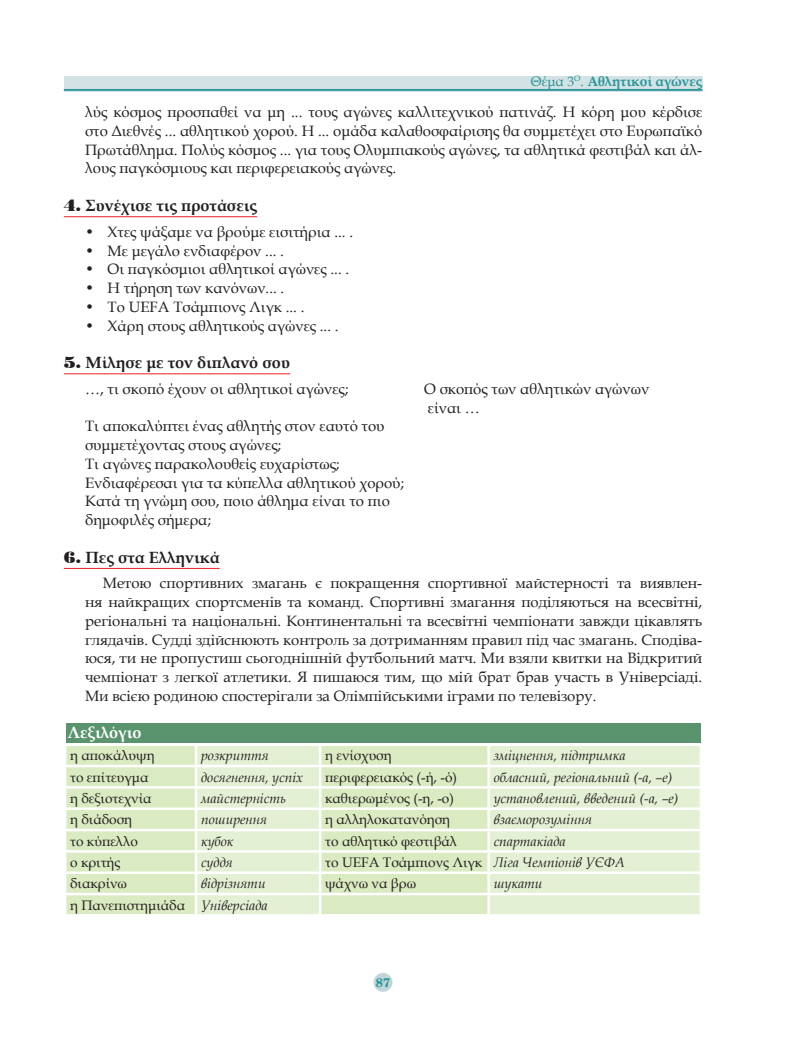
<style>
.page{position:relative;width:798px;height:1063px;background:#fff}
.page>*{position:absolute;margin:0;border:0;box-sizing:border-box;transform-origin:0 0}
.t1{font:700 16.25px "Book Antiqua";color:#231f20}
.t2{font:700 16.25px "Book Antiqua";color:#fff}
.t3{font:15px/18.8px "Book Antiqua";color:#231f20;text-align:justify}
.t4{font:13.75px "Book Antiqua";color:#231f20}
.t5{font:italic 13.75px "Book Antiqua";color:#231f20}
.t6{font:700 13.75px "Book Antiqua";color:#289598}
.t7{font:700 12.5px "Te X Gyre Schola";color:#289598}
.s1{font-weight:400}
.s2{font-family:"Standard Poster C";font-weight:400}
.s3{font-style:italic}
</style>
<div class="page">
<div style="left:373px;top:973px;width:19px;height:19px;background:#c0d6d8;border-radius:50%"></div>
<div style="left:64px;top:76px;width:638px;height:15px;background:#d3e2e4"></div>
<hr style="left:64px;top:89px;width:638px;height:1px;background:#289598">
<hr style="left:64px;top:90px;width:638px;height:1px;background:#289598">
<hr style="left:64px;top:216px;width:193px;height:1px;background:#ee1d23">
<hr style="left:64px;top:373px;width:226px;height:1px;background:#ee1d23">
<hr style="left:64px;top:568px;width:156px;height:1px;background:#ee1d23">
<div style="left:66px;top:723px;width:634px;height:20px;background:#5a946e"></div>
<div style="left:66px;top:746px;width:129px;height:168px;background:#daeac1"></div>
<svg style="left:197px;top:746px;width:502px;height:168px;background:#e1eece"></svg>
<hr style="left:64px;top:765px;width:132px;height:2px;background:#fff">
<hr style="left:196px;top:765px;width:124px;height:2px;background:#fff">
<hr style="left:320px;top:765px;width:168px;height:2px;background:#fff">
<hr style="left:488px;top:765px;width:214px;height:2px;background:#fff">
<hr style="left:64px;top:786px;width:132px;height:3px;background:#fff">
<hr style="left:196px;top:786px;width:124px;height:3px;background:#fff">
<hr style="left:320px;top:786px;width:168px;height:3px;background:#fff">
<hr style="left:488px;top:786px;width:214px;height:3px;background:#fff">
<hr style="left:64px;top:807px;width:132px;height:3px;background:#fff">
<hr style="left:196px;top:807px;width:124px;height:3px;background:#fff">
<hr style="left:320px;top:807px;width:168px;height:3px;background:#fff">
<hr style="left:488px;top:807px;width:214px;height:3px;background:#fff">
<hr style="left:64px;top:829px;width:132px;height:2px;background:#fff">
<hr style="left:196px;top:829px;width:124px;height:2px;background:#fff">
<hr style="left:320px;top:829px;width:168px;height:2px;background:#fff">
<hr style="left:488px;top:829px;width:214px;height:2px;background:#fff">
<hr style="left:64px;top:850px;width:132px;height:3px;background:#fff">
<hr style="left:196px;top:850px;width:124px;height:3px;background:#fff">
<hr style="left:320px;top:850px;width:168px;height:3px;background:#fff">
<hr style="left:488px;top:850px;width:214px;height:3px;background:#fff">
<hr style="left:64px;top:871px;width:132px;height:3px;background:#fff">
<hr style="left:196px;top:871px;width:124px;height:3px;background:#fff">
<hr style="left:320px;top:871px;width:168px;height:3px;background:#fff">
<hr style="left:488px;top:871px;width:214px;height:3px;background:#fff">
<hr style="left:64px;top:893px;width:132px;height:2px;background:#fff">
<hr style="left:196px;top:893px;width:124px;height:2px;background:#fff">
<hr style="left:320px;top:893px;width:168px;height:2px;background:#fff">
<svg style="left:319px;top:746px;width:2px;height:168px"></svg>
<hr style="left:488px;top:893px;width:214px;height:2px;background:#fff">
<svg style="left:487px;top:746px;width:2px;height:168px"></svg>
<p class="t6" style="left:530px;top:72px;width:173px"><span class="s1">Θέμα 3</span><sup>О</sup><span class="s1">.</span> Αθλητικοί αγώνες</p>
<p class="t3" style="left:85px;top:102px;width:618px">λύς κόσμος προσπαθεί να μη ... τους αγώνες καλλιτεχνικού πατινάζ. Η κόρη μου κέρδισε στο Διεθνές ... αθλητικού χορού. Η ... ομάδα καλαθοσφαίρισης θα συμμετέχει στο Ευρωπαϊκό Πρωτάθλημα. Πολύς κόσμος ... για τους Ολυμπιακούς αγώνες, τα αθλητικά φεστιβάλ και άλ&shy;λους παγκόσμιους και περιφερειακούς αγώνες.</p>
<p class="t1" style="left:64px;top:194px;width:195px"><span class="s2">4.</span> Συνέχισε τις προτάσεις</p>
<p class="t3" style="left:85px;top:222px;width:269px">• Χτες ψάξαμε να βρούμε εισιτήρια ... .</p>
<p class="t3" style="left:85px;top:241px;width:200px">• Με μεγάλο ενδιαφέρον ... .</p>
<p class="t3" style="left:85px;top:259px;width:265px">• Οι παγκόσμιοι αθλητικοί αγώνες ... .</p>
<p class="t3" style="left:85px;top:278px;width:201px">• Η τήρηση των κανόνων... .</p>
<p class="t3" style="left:85px;top:297px;width:221px">• Το UEFA Τσάμπιονς Λιγκ ... .</p>
<p class="t3" style="left:85px;top:316px;width:255px">• Χάρη στους αθλητικούς αγώνες ... .</p>
<p class="t1" style="left:64px;top:351px;width:228px"><span class="s2">5.</span> Μίλησε με τον διπλανό σου</p>
<p class="t3" style="left:85px;top:379px;width:265px">…, τι σκοπό έχουν οι αθλητικοί αγώνες;</p>
<p class="t3" style="left:424px;top:379px;width:226px">Ο σκοπός των αθλητικών αγώνων είναι …</p>
<p class="t3" style="left:85px;top:417px;width:320px;text-align:left">Τι αποκαλύπτει ένας αθλητής στον εαυτό του συμμετέχοντας στους αγώνες;<br>Τι αγώνες παρακολουθείς ευχαρίστως; Ενδιαφέρεσαι για τα κύπελλα αθλητικού χορού; Κατά τη γνώμη σου, ποιο άθλημα είναι το πιο δημοφιλές σήμερα;</p>
<p class="t1" style="left:64px;top:546px;width:157px"><span class="s2">6.</span> Πες στα Ελληνικά</p>
<p class="t3" style="left:85px;top:574px;width:618px;text-indent:18px">Метою спортивних змагань є покращення спортивної майстерності та виявлен&shy;ня найкращих спортсменів та команд. Спортивні змагання поділяються на всесвітні, регіональні та національні. Континентальні та всесвітні чемпіонати завжди цікавлять глядачів. Судді здійснюють контроль за дотриманням правил під час змагань. Сподіва&shy;юся, ти не пропустиш сьогоднішній футбольний матч. Ми взяли квитки на Відкритий чемпіонат з легкої атлетики. Я пишаюся тим, що мій брат брав участь в Універсіаді.<br>Ми всією родиною спостерігали за Олімпійськими іграми по телевізору.</p>
<p class="t2" style="left:67px;top:722px;width:76px">Λεξιλόγιο</p>
<p class="t4" style="left:70px;top:746px;width:86px">η αποκάλυψη</p>
<p class="t5" style="left:201px;top:746px;width:69px">розкриття</p>
<p class="t4" style="left:325px;top:746px;width:68px">η ενίσχυση</p>
<p class="t5" style="left:493px;top:746px;width:133px">зміцнення, підтримка</p>
<p class="t4" style="left:70px;top:767px;width:80px">το επίτευγμα</p>
<p class="t5" style="left:201px;top:767px;width:104px">досягнення, успіх</p>
<p class="t4" style="left:325px;top:767px;width:133px">περιφερειακός (-ή, -ό)</p>
<p class="t5" style="left:493px;top:767px;width:180px">обласний, регіональний (-а, –е)</p>
<p class="t4" style="left:70px;top:789px;width:83px">η δεξιοτεχνία</p>
<p class="t5" style="left:201px;top:789px;width:86px">майстерність</p>
<p class="t4" style="left:325px;top:789px;width:130px">καθιερωμένος (-η, -ο)</p>
<p class="t5" style="left:493px;top:789px;width:186px">установлений, введений (-а, –е)</p>
<p class="t4" style="left:70px;top:810px;width:63px">η διάδοση</p>
<p class="t5" style="left:201px;top:810px;width:68px">поширення</p>
<p class="t4" style="left:325px;top:810px;width:126px">η αλληλοκατανόηση</p>
<p class="t5" style="left:493px;top:810px;width:100px">взаєморозуміння</p>
<p class="t4" style="left:70px;top:831px;width:69px">το κύπελλο</p>
<p class="t5" style="left:201px;top:831px;width:34px">кубок</p>
<p class="t4" style="left:325px;top:831px;width:133px">το αθλητικό φεστιβάλ</p>
<p class="t5" style="left:493px;top:831px;width:73px">спартакіада</p>
<p class="t4" style="left:70px;top:853px;width:52px">ο κριτής</p>
<p class="t5" style="left:201px;top:853px;width:33px">суддя</p>
<p class="t4" style="left:325px;top:853px;width:301px">το UEFA Τσάμπιονς Λιγκ <span class="s3">Ліга Чемпіонів УЄФА</span></p>
<p class="t4" style="left:70px;top:874px;width:58px">διακρίνω</p>
<p class="t5" style="left:201px;top:874px;width:66px">відрізняти</p>
<p class="t4" style="left:325px;top:874px;width:92px">ψάχνω να βρω</p>
<p class="t5" style="left:493px;top:874px;width:50px">шукати</p>
<p class="t4" style="left:70px;top:896px;width:199px">η Πανεπιστημιάδα <span class="s3">Універсіада</span></p>
<p class="t7" style="left:376px;top:972px;width:16px">87</p>
</div>
